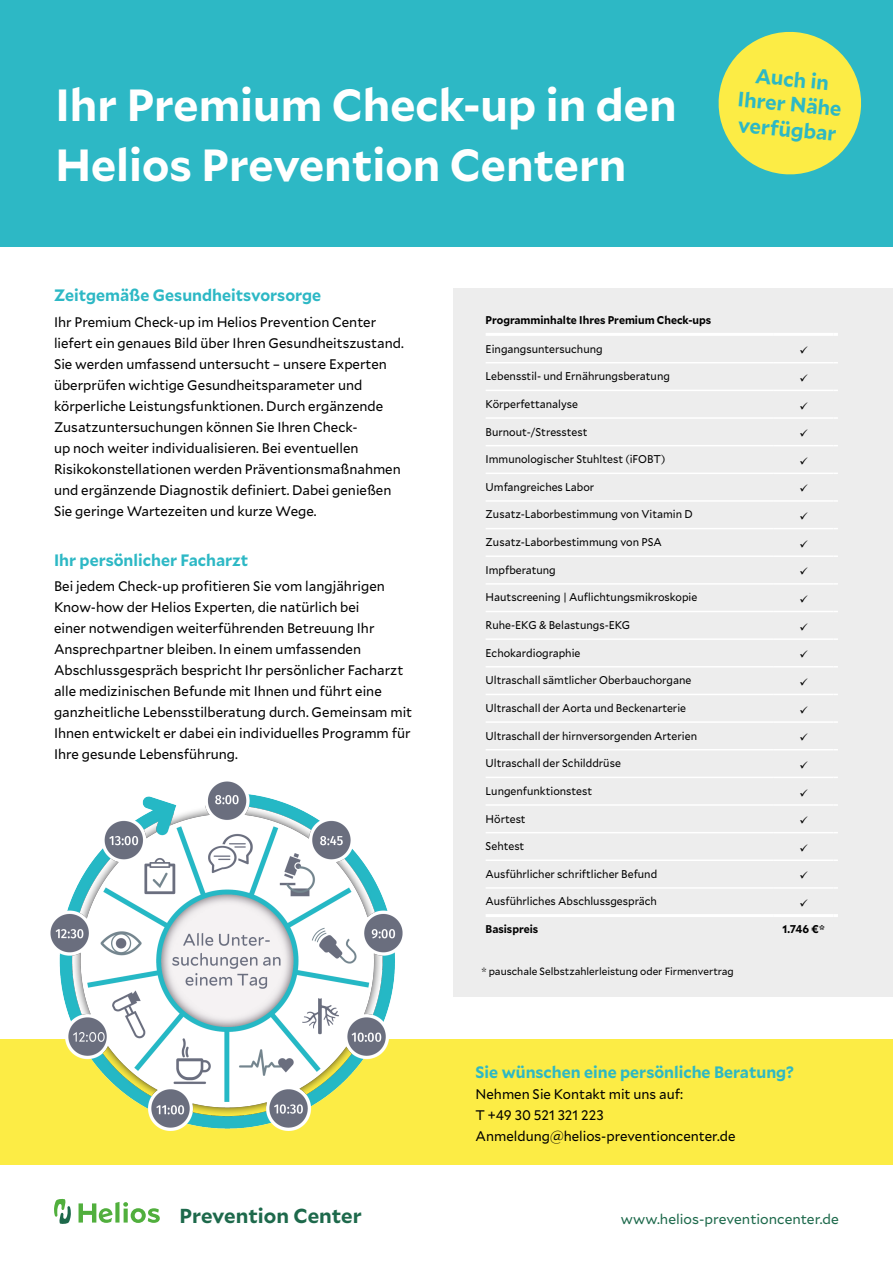
<style>
.page{position:relative;width:893px;height:1263px;background:#fff}
.page>*{position:absolute;margin:0;border:0;box-sizing:border-box;transform-origin:0 0}
.t1{font:700 45px/60px "Mallory";color:#fff}
.t2{font:700 20.7px/25.2px "Mallory";color:#2db8c5;text-align:center;scale:.96 1}
.t3{font:700 20.25px "Mallory";color:#1d694b}
.t4{font:700 16.5px "Mallory";color:#2db8c5;scale:.96 1}
.t5{font:13.8px/21px "Mallory";color:#000;scale:.96 1}
.t6{font:13.8px "Mallory";color:#1d694b}
.t7{font:11.25px "Mallory";color:#000;scale:.94 1}
.t8{font:700 11.25px "Mallory";color:#000;scale:.94 1}
.t9{font:700 11.25px "Mallory";color:#000;scale:.96 1}
.t10{font:10.5px "Mallory";color:#000;scale:.96 1}
</style>
<div class="page">
<div style="left:0;top:0;width:893px;height:246px;background:#2db8c5"></div>
<div style="left:454px;top:288px;width:439px;height:708px;background:#ededed"></div>
<svg style="left:718px;top:31px;width:144px;height:144px"></svg>
<div style="left:0;top:1039px;width:893px;height:189px;background:#fcec45"></div>
<div style="left:0;top:1165px;width:893px;height:98px;background:#fff"></div>
<svg style="left:79px;top:1202px;width:81px;height:21px"></svg>
<svg style="left:54px;top:1199px;width:17px;height:25px"></svg>
<img style="left:50px;top:781px;width:353px;height:349px">
<hr style="left:486px;top:362px;width:288px;height:1px;background:#fff">
<hr style="left:774px;top:362px;width:59px;height:1px;background:#fff">
<hr style="left:486px;top:390px;width:288px;height:1px;background:#fff">
<hr style="left:774px;top:390px;width:59px;height:1px;background:#fff">
<hr style="left:486px;top:417px;width:288px;height:2px;background:#fff">
<hr style="left:774px;top:417px;width:59px;height:2px;background:#fff">
<hr style="left:486px;top:445px;width:288px;height:1px;background:#fff">
<hr style="left:774px;top:445px;width:59px;height:1px;background:#fff">
<hr style="left:486px;top:472px;width:288px;height:2px;background:#fff">
<hr style="left:774px;top:472px;width:59px;height:2px;background:#fff">
<hr style="left:486px;top:500px;width:288px;height:2px;background:#fff">
<hr style="left:774px;top:500px;width:59px;height:2px;background:#fff">
<hr style="left:486px;top:528px;width:288px;height:1px;background:#fff">
<hr style="left:774px;top:528px;width:59px;height:1px;background:#fff">
<hr style="left:486px;top:555px;width:288px;height:2px;background:#fff">
<hr style="left:774px;top:555px;width:59px;height:2px;background:#fff">
<hr style="left:486px;top:583px;width:288px;height:2px;background:#fff">
<hr style="left:774px;top:583px;width:59px;height:2px;background:#fff">
<hr style="left:486px;top:611px;width:288px;height:1px;background:#fff">
<hr style="left:774px;top:611px;width:59px;height:1px;background:#fff">
<hr style="left:486px;top:638px;width:288px;height:2px;background:#fff">
<hr style="left:774px;top:638px;width:59px;height:2px;background:#fff">
<hr style="left:486px;top:666px;width:288px;height:1px;background:#fff">
<hr style="left:774px;top:666px;width:59px;height:1px;background:#fff">
<hr style="left:486px;top:694px;width:288px;height:1px;background:#fff">
<hr style="left:774px;top:694px;width:59px;height:1px;background:#fff">
<hr style="left:486px;top:721px;width:288px;height:2px;background:#fff">
<hr style="left:774px;top:721px;width:59px;height:2px;background:#fff">
<hr style="left:486px;top:749px;width:288px;height:1px;background:#fff">
<hr style="left:774px;top:749px;width:59px;height:1px;background:#fff">
<hr style="left:486px;top:777px;width:288px;height:1px;background:#fff">
<hr style="left:774px;top:777px;width:59px;height:1px;background:#fff">
<hr style="left:486px;top:804px;width:288px;height:2px;background:#fff">
<hr style="left:774px;top:804px;width:59px;height:2px;background:#fff">
<hr style="left:486px;top:832px;width:288px;height:1px;background:#fff">
<hr style="left:774px;top:832px;width:59px;height:1px;background:#fff">
<hr style="left:486px;top:859px;width:288px;height:2px;background:#fff">
<hr style="left:774px;top:859px;width:59px;height:2px;background:#fff">
<hr style="left:486px;top:887px;width:288px;height:2px;background:#fff">
<hr style="left:774px;top:887px;width:59px;height:2px;background:#fff">
<hr style="left:486px;top:333px;width:288px;height:3px;background:#fff">
<hr style="left:774px;top:333px;width:59px;height:3px;background:#fff">
<svg style="left:833px;top:333px;width:5px;height:3px"></svg>
<hr style="left:486px;top:914px;width:288px;height:3px;background:#fff">
<hr style="left:774px;top:914px;width:59px;height:3px;background:#fff">
<svg style="left:833px;top:914px;width:5px;height:3px"></svg>
<h1 class="t1" style="left:55px;top:72px;width:623px">Ihr Premium Check-up in den<br>Helios Prevention Centern</h1>
<h2 class="t2" style="left:741px;top:61px;width:110px;rotate:5deg">Auch in<br>Ihrer Nähe verfügbar</h2>
<p class="t4" style="left:54px;top:283px;width:280px">Zeitgemäße Gesundheitsvorsorge</p>
<p class="t5" style="left:54px;top:310px;width:366px">Ihr Premium Check-up im Helios Prevention Center liefert ein genaues Bild über Ihren Gesundheitszustand.<br>Sie werden umfassend untersucht – unsere Experten überprüfen wichtige Gesundheitsparameter und körperliche Leistungsfunktionen. Durch ergänzende Zusatzuntersuchungen können Sie Ihren Check-<br>up noch weiter individualisieren. Bei eventuellen Risikokonstellationen werden Präventionsmaßnahmen und ergänzende Diagnostik definiert. Dabei genießen Sie geringe Wartezeiten und kurze Wege.</p>
<p class="t4" style="left:54px;top:548px;width:204px">Ihr persönlicher Facharzt</p>
<p class="t5" style="left:54px;top:575px;width:375px">Bei jedem Check-up profitieren Sie vom langjährigen Know-how der Helios Experten, die natürlich bei<br>einer notwendigen weiterführenden Betreuung Ihr Ansprechpartner bleiben. In einem umfassenden Abschlussgespräch bespricht Ihr persönlicher Facharzt alle medizinischen Befunde mit Ihnen und führt eine ganzheitliche Lebensstilberatung durch. Gemeinsam mit Ihnen entwickelt er dabei ein individuelles Programm für Ihre gesunde Lebensführung.</p>
<p class="t8" style="left:486px;top:312px;width:242px">Programminhalte Ihres Premium Check-ups</p>
<p class="t7" style="left:486px;top:341px;width:126px">Eingangsuntersuchung</p>
<p class="t7" style="left:486px;top:368px;width:198px">Lebensstil- und Ernährungsberatung</p>
<p class="t7" style="left:486px;top:396px;width:100px">Körperfettanalyse</p>
<p class="t7" style="left:486px;top:423px;width:110px">Burnout-/Stresstest</p>
<p class="t7" style="left:486px;top:451px;width:193px">Immunologischer Stuhltest (iFOBT)</p>
<p class="t7" style="left:486px;top:479px;width:117px">Umfangreiches Labor</p>
<p class="t7" style="left:486px;top:506px;width:222px">Zusatz-Laborbestimmung von Vitamin D</p>
<p class="t7" style="left:486px;top:534px;width:189px">Zusatz-Laborbestimmung von PSA</p>
<p class="t7" style="left:486px;top:562px;width:76px">Impfberatung</p>
<p class="t7" style="left:486px;top:589px;width:227px">Hautscreening | Auflichtungsmikroskopie</p>
<p class="t7" style="left:486px;top:617px;width:156px">Ruhe-EKG &amp; Belastungs-EKG</p>
<p class="t7" style="left:486px;top:645px;width:102px">Echokardiographie</p>
<p class="t7" style="left:486px;top:672px;width:220px">Ultraschall sämtlicher Oberbauchorgane</p>
<p class="t7" style="left:486px;top:700px;width:215px">Ultraschall der Aorta und Beckenarterie</p>
<p class="t7" style="left:486px;top:727px;width:226px">Ultraschall der hirnversorgenden Arterien</p>
<p class="t7" style="left:486px;top:755px;width:145px">Ultraschall der Schilddrüse</p>
<p class="t7" style="left:486px;top:783px;width:115px">Lungenfunktionstest</p>
<p class="t7" style="left:486px;top:810px;width:44px">Hörtest</p>
<p class="t7" style="left:486px;top:838px;width:43px">Sehtest</p>
<p class="t7" style="left:486px;top:866px;width:184px">Ausführlicher schriftlicher Befund</p>
<p class="t7" style="left:486px;top:893px;width:184px">Ausführliches Abschlussgespräch</p>
<p class="t8" style="left:486px;top:920px;width:58px">Basispreis</p>
<p class="t9" style="left:782px;top:920px;width:46px">1.746 €*</p>
<p class="t10" style="left:481px;top:963px;width:264px">* pauschale Selbstzahlerleistung oder Firmenvertrag</p>
<p class="t4" style="left:476px;top:1060px;width:333px">Sie wünschen eine persönliche Beratung?</p>
<p class="t5" style="left:476px;top:1083px;width:272px">Nehmen Sie Kontakt mit uns auf:<br>T +49 30 521 321 223<br>Anmeldung@helios-preventioncenter.de</p>
<h3 class="t3" style="left:179px;top:1200px;width:184px">Prevention Center</h3>
<p class="t6" style="left:621px;top:1209px;width:220px">www.helios-preventioncenter.de</p>
</div>
